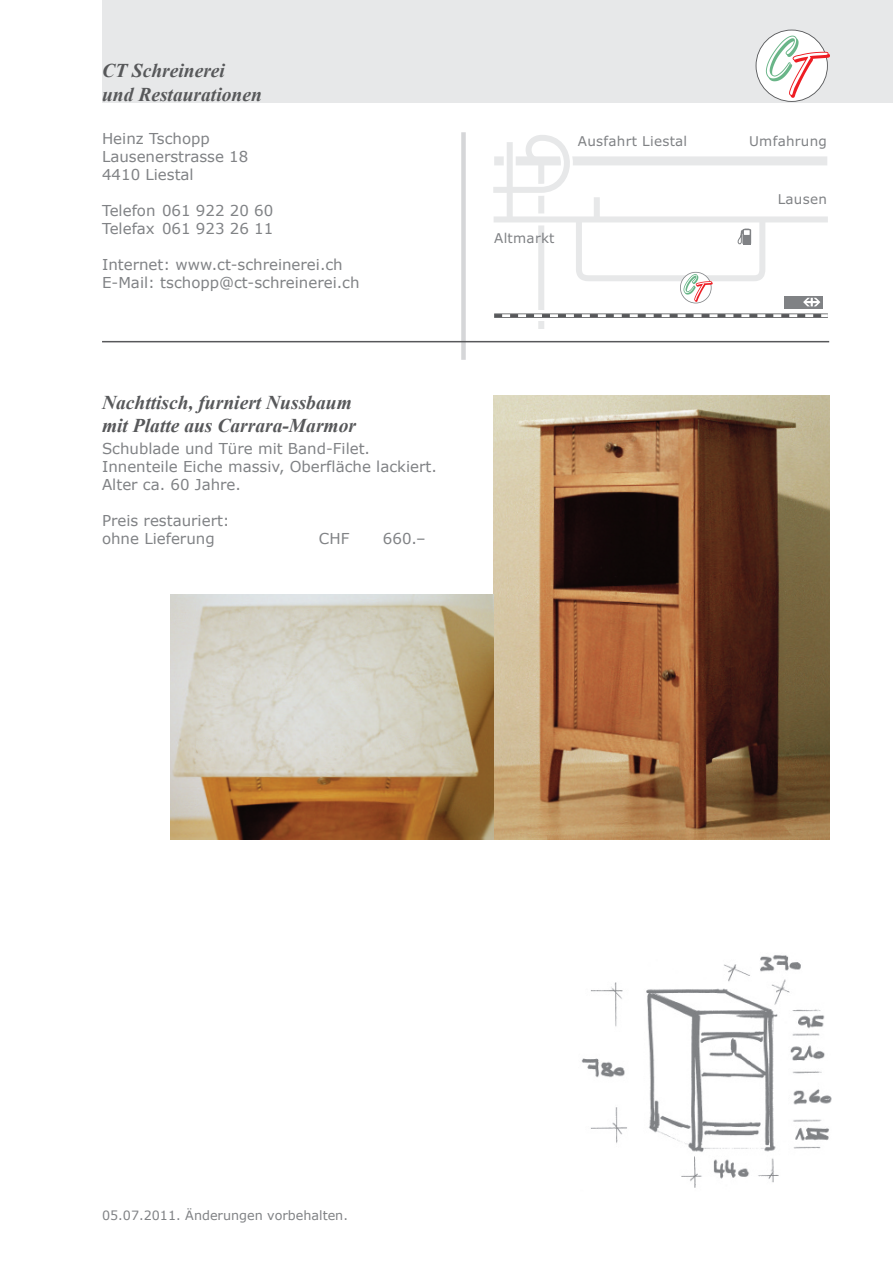
<style>
.page{position:relative;width:893px;height:1263px;background:#fff}
.page>*{position:absolute;margin:0;border:0;box-sizing:border-box;transform-origin:0 0}
.t1{font:italic 700 19.5px/23.4px "Times New Roman";color:#57585a}
.t2{font:15px/18px "Verdana";color:#808285}
.t3{font:13.5px "Verdana";letter-spacing:.02em;color:#808285}
.t4{font:12.75px "Verdana";color:#808285}
</style>
<div class="page">
<div style="left:538px;top:160px;width:6px;height:168px;background:#e7e8e9"></div>
<div style="left:494px;top:156px;width:333px;height:9px;background:#e7e8e9"></div>
<div style="left:528px;top:213px;width:25px;height:12px;background:#fff"></div>
<div style="left:494px;top:216px;width:333px;height:6px;background:#e7e8e9"></div>
<div style="left:594px;top:197px;width:6px;height:23px;background:#e7e8e9"></div>
<div style="left:507px;top:142px;width:6px;height:77px;background:#e7e8e9"></div>
<div style="left:784px;top:296px;width:38px;height:13px;background:#808285"></div>
<svg style="left:803px;top:298px;width:17px;height:8px"></svg>
<svg style="left:573px;top:216px;width:195px;height:87px"></svg>
<div style="left:532px;top:311px;width:18px;height:10px;background:#fff"></div>
<svg style="left:494px;top:313px;width:333px;height:5px"></svg>
<svg style="left:494px;top:314px;width:333px;height:3px"></svg>
<svg style="left:493px;top:135px;width:89px;height:61px"></svg>
<div style="left:102px;top:0;width:791px;height:102px;background:#e7e8e9"></div>
<div style="left:461px;top:132px;width:5px;height:228px;background:#d5d6d8"></div>
<hr style="left:102px;top:341px;width:727px;height:1px;background:#57585a">
<svg style="left:756px;top:30px;width:74px;height:72px"></svg>
<img style="left:493px;top:395px;width:336px;height:444px">
<img style="left:171px;top:595px;width:322px;height:244px">
<img style="left:581px;top:955px;width:251px;height:233px">
<h1 class="t1" style="left:102px;top:59px;width:161px">CT Schreinerei<br>und Restaurationen</h1>
<p class="t2" style="left:102px;top:129px;width:148px">Heinz Tschopp<br>Lausenerstrasse 18<br>4410 Liestal</p>
<p class="t2" style="left:102px;top:201px;width:173px">Telefon 061 922 20 60<br>Telefax 061 923 26 11</p>
<p class="t2" style="left:102px;top:255px;width:259px">Internet: www.ct-schreinerei.ch<br>E-Mail: tschopp@ct-schreinerei.ch</p>
<h1 class="t1" style="left:102px;top:390px;width:256px">Nachttisch, furniert Nussbaum mit Platte aus Carrara-Marmor</h1>
<p class="t2" style="left:102px;top:439px;width:336px">Schublade und Türe mit Band-Filet.<br>Innenteile Eiche massiv, Oberfläche lackiert.<br>Alter ca. 60 Jahre.</p>
<p class="t2" style="left:102px;top:511px;width:129px">Preis restauriert: ohne Lieferung</p>
<p class="t2" style="left:319px;top:529px;width:32px">CHF</p>
<p class="t2" style="left:383px;top:529px;width:44px">660.–</p>
<p class="t3" style="left:578px;top:131px;width:111px">Ausfahrt Liestal</p>
<p class="t3" style="left:494px;top:229px;width:62px">Altmarkt</p>
<p class="t3" style="left:749px;top:131px;width:79px">Umfahrung</p>
<p class="t3" style="left:778px;top:190px;width:51px">Lausen</p>
<p class="t4" style="left:102px;top:1207px;width:247px">05.07.2011. Änderungen vorbehalten.</p>
</div>
